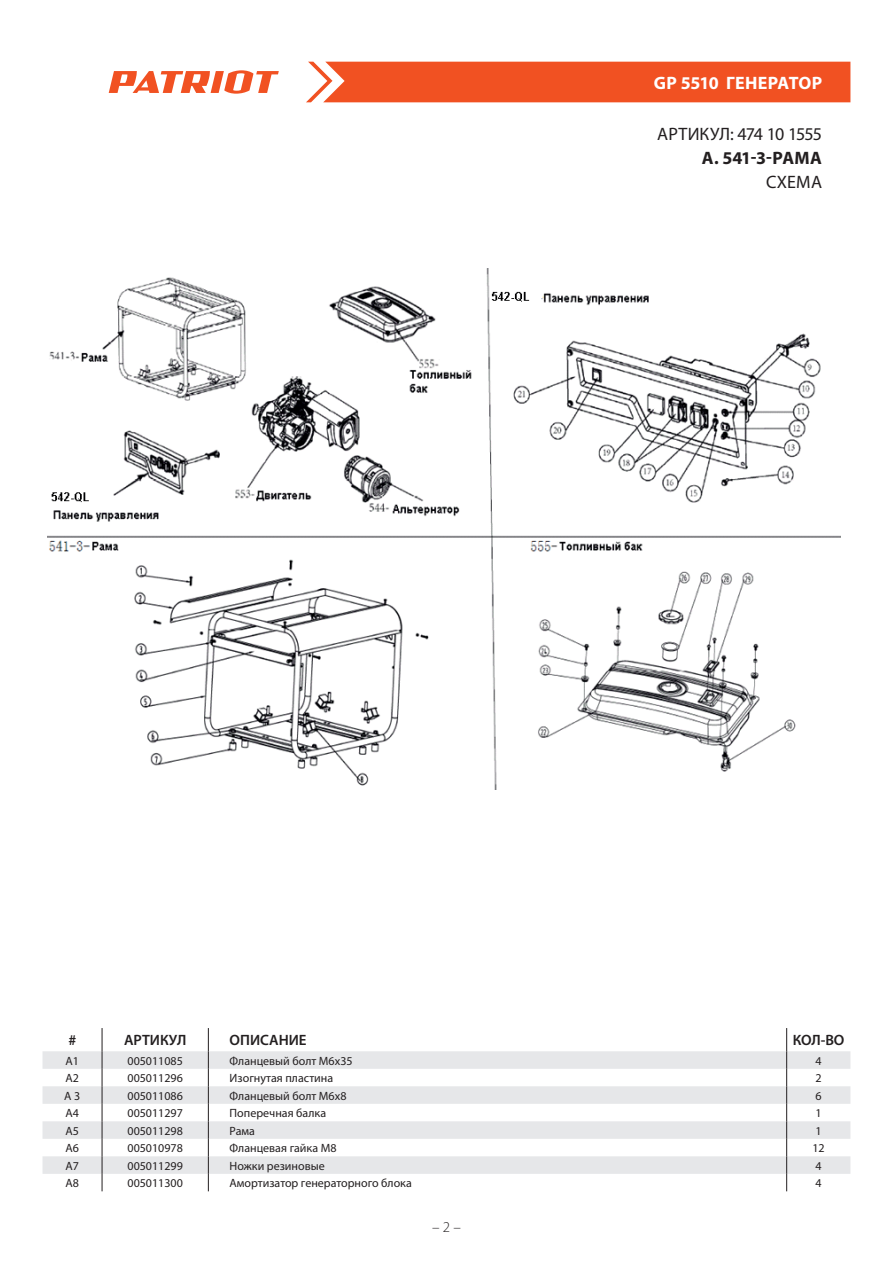
<style>
.page{position:relative;width:893px;height:1263px;background:#fff}
.page>*{position:absolute;margin:0;border:0;box-sizing:border-box;transform-origin:0 0}
.t1{font:18px "Myriad Pro";letter-spacing:-.02em;color:#231f20}
.t2{font:700 18px "Myriad Pro";letter-spacing:-.005em;color:#fff}
.t3{font:700 18px "Myriad Pro";color:#231f20}
.t4{font:18px "Myriad Pro";letter-spacing:.005em;color:#231f20}
.t5{font:600 15px "Myriad Pro";color:#231f20}
.t6{font:300 15px "Myriad Pro";color:#231f20}
.t7{font:12px "Myriad Pro";color:#231f20}
</style>
<div class="page">
<div style="left:306px;top:62px;width:544px;height:40px;background:#f15122"></div>
<svg style="left:109px;top:70px;width:170px;height:24px"></svg>
<svg style="left:43px;top:1051px;width:807px;height:123px;fill:#e6e7e9"></svg>
<svg style="left:102px;top:1028px;width:1px;height:163px"></svg>
<svg style="left:208px;top:1028px;width:1px;height:163px"></svg>
<svg style="left:786px;top:1028px;width:1px;height:163px"></svg>
<img style="left:48px;top:269px;width:793px;height:520px">
<h1 class="t2" style="left:654px;top:71px;width:116px">GP 5510 ГЕНЕРАТОР</h1>
<h1 class="t1" style="left:657px;top:123px;width:166px">АРТИКУЛ: 474 10 1555</h1>
<h1 class="t3" style="left:702px;top:147px;width:121px">A. 541-3-РАМА</h1>
<h1 class="t4" style="left:766px;top:171px;width:58px">СХЕМА</h1>
<p class="t5" style="left:68px;top:1031px;width:9px">#</p>
<p class="t5" style="left:124px;top:1031px;width:64px">АРТИКУЛ</p>
<p class="t5" style="left:230px;top:1031px;width:78px">ОПИСАНИЕ</p>
<p class="t5" style="left:793px;top:1031px;width:53px">КОЛ-ВО</p>
<p class="t7" style="left:66px;top:1053px;width:15px">A1</p>
<p class="t7" style="left:128px;top:1053px;width:57px">005011085</p>
<p class="t7" style="left:230px;top:1053px;width:125px">Фланцевый болт М6х35</p>
<p class="t7" style="left:815px;top:1053px;width:8px">4</p>
<p class="t7" style="left:66px;top:1070px;width:15px">А2</p>
<p class="t7" style="left:128px;top:1070px;width:57px">005011296</p>
<p class="t7" style="left:230px;top:1070px;width:105px">Изогнутая пластина</p>
<p class="t7" style="left:815px;top:1070px;width:8px">2</p>
<p class="t7" style="left:64px;top:1088px;width:18px">A 3</p>
<p class="t7" style="left:128px;top:1088px;width:57px">005011086</p>
<p class="t7" style="left:230px;top:1088px;width:118px">Фланцевый болт М6х8</p>
<p class="t7" style="left:815px;top:1088px;width:8px">6</p>
<p class="t7" style="left:66px;top:1106px;width:15px">A4</p>
<p class="t7" style="left:128px;top:1106px;width:57px">005011297</p>
<p class="t7" style="left:230px;top:1106px;width:98px">Поперечная балка</p>
<p class="t7" style="left:815px;top:1106px;width:8px">1</p>
<p class="t7" style="left:66px;top:1123px;width:15px">A5</p>
<p class="t7" style="left:128px;top:1123px;width:57px">005011298</p>
<p class="t7" style="left:230px;top:1123px;width:27px">Рама</p>
<p class="t7" style="left:815px;top:1123px;width:8px">1</p>
<p class="t7" style="left:66px;top:1141px;width:15px">A6</p>
<p class="t7" style="left:128px;top:1141px;width:57px">005010978</p>
<p class="t7" style="left:230px;top:1141px;width:108px">Фланцевая гайка М8</p>
<p class="t7" style="left:812px;top:1141px;width:14px">12</p>
<p class="t7" style="left:66px;top:1158px;width:15px">A7</p>
<p class="t7" style="left:128px;top:1158px;width:57px">005011299</p>
<p class="t7" style="left:230px;top:1158px;width:97px">Ножки резиновые</p>
<p class="t7" style="left:815px;top:1158px;width:8px">4</p>
<p class="t7" style="left:66px;top:1176px;width:15px">A8</p>
<p class="t7" style="left:128px;top:1176px;width:57px">005011300</p>
<p class="t7" style="left:230px;top:1176px;width:184px">Амортизатор генераторного блока</p>
<p class="t7" style="left:815px;top:1176px;width:8px">4</p>
<p class="t6" style="left:432px;top:1218px;width:30px">– 2 –</p>
</div>
